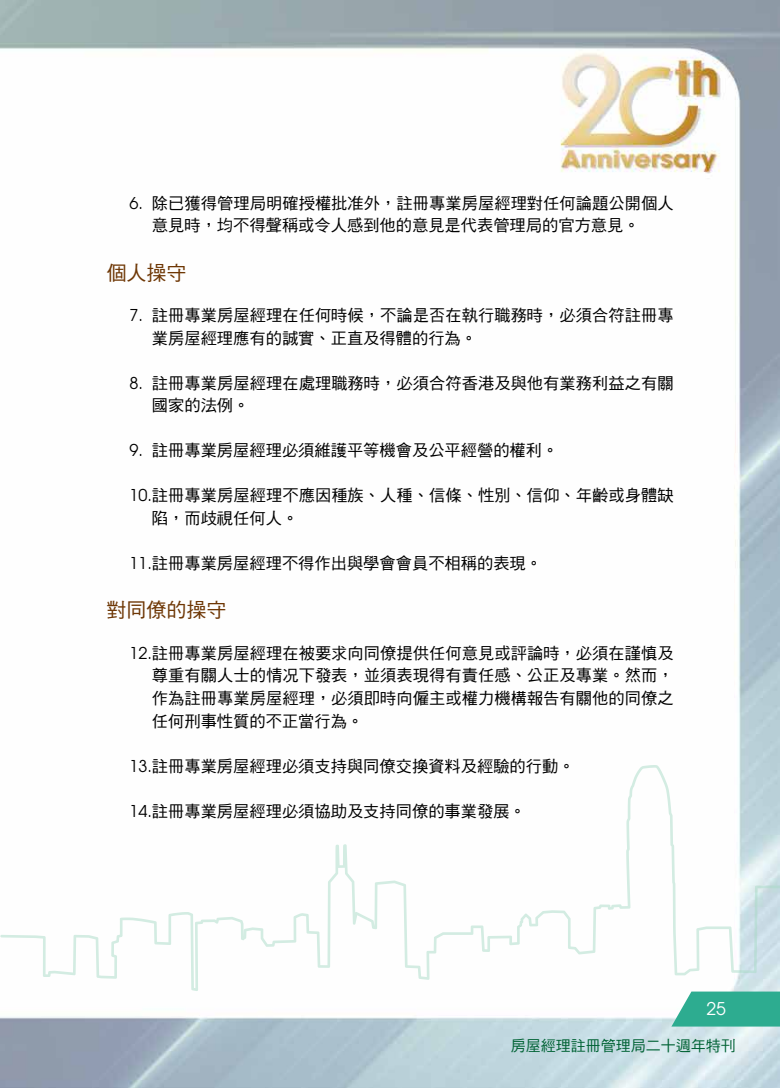
<style>
.page{position:relative;width:780px;height:1088px;background:#fff}
.page>*{position:absolute;margin:0;border:0;box-sizing:border-box;transform-origin:0 0}
.t1{font:20px "DF Hei HK W5";color:#6e3705}
.t2{font:17.5px "Avant Garde";color:#fff}
.t3{font:16.25px/22.5px "DF Hei HK W5";color:#000}
.t4{font:15px "DF Hei HK W5";color:#006234}
.s1{font-family:"Avant Garde"}
.s2{font-family:"DF Hei HK W7"}
</style>
<div class="page">
<img style="left:0;top:0;width:780px;height:1088px">
<svg style="left:671px;top:991px;width:109px;height:35px;background:#43b49b"></svg>
<svg style="left:0;top:765px;width:780px;height:226px"></svg>
<p class="t3" style="left:152px;top:192px;width:523px;text-indent:-23px"><span class="s1">6.</span> 除已獲得管理局明確授權批准外<span class="s2">，</span>註冊專業房屋經理對任何論題公開個人意見時<span class="s2">，</span>均不得聲稱或令人感到他的意見是代表管理局的官方意見<span class="s2">。</span></p>
<p class="t1" style="left:106px;top:262px;width:81px">個人操守</p>
<p class="t3" style="left:152px;top:304px;width:523px;text-indent:-23px"><span class="s1">7.</span> 註冊專業房屋經理在任何時候<span class="s2">，</span>不論是否在執行職務時<span class="s2">，</span>必須合符註冊專業房屋經理應有的誠實<span class="s2">、</span>正直及得體的行為<span class="s2">。</span></p>
<p class="t3" style="left:152px;top:372px;width:523px;text-indent:-23px"><span class="s1">8.</span> 註冊專業房屋經理在處理職務時<span class="s2">，</span>必須合符香港及與他有業務利益之有關國家的法例<span class="s2">。</span></p>
<p class="t3" style="left:129px;top:439px;width:430px"><span class="s1">9.</span> 註冊專業房屋經理必須維護平等機會及公平經營的權利<span class="s2">。</span></p>
<p class="t3" style="left:152px;top:484px;width:523px;text-indent:-22px"><span class="s1">10.</span>註冊專業房屋經理不應因種族<span class="s2">、</span>人種<span class="s2">、</span>信條<span class="s2">、</span>性別<span class="s2">、</span>信仰<span class="s2">、</span>年齡或身體缺陷<span class="s2">，</span>而歧視任何人<span class="s2">。</span></p>
<p class="t3" style="left:129px;top:552px;width:414px"><span class="s1">11.</span>註冊專業房屋經理不得作出與學會會員不相稱的表現<span class="s2">。</span></p>
<p class="t1" style="left:106px;top:599px;width:121px">對同僚的操守</p>
<p class="t3" style="left:152px;top:642px;width:523px;text-align:justify;text-indent:-23px"><span class="s1">12.</span>註冊專業房屋經理在被要求向同僚提供任何意見或評論時<span class="s2">，</span>必須在謹慎及尊重有關人士的情况下發表<span class="s2">，</span>並須表現得有責任感<span class="s2">、</span>公正及專業<span class="s2">。</span>然而<span class="s2">，</span>作為註冊專業房屋經理<span class="s2">，</span>必須即時向僱主或權力機構報告有關他的同僚之任何刑事性質的不正當行為<span class="s2">。</span></p>
<p class="t3" style="left:129px;top:754px;width:447px"><span class="s1">13.</span>註冊專業房屋經理必須支持與同僚交換資料及經驗的行動<span class="s2">。</span></p>
<p class="t3" style="left:129px;top:799px;width:398px"><span class="s1">14.</span>註冊專業房屋經理必須協助及支持同僚的事業發展<span class="s2">。</span></p>
<p class="t2" style="left:706px;top:998px;width:21px">25</p>
<p class="t4" style="left:511px;top:1037px;width:227px">房屋經理註冊管理局二十週年特刊</p>
</div>
